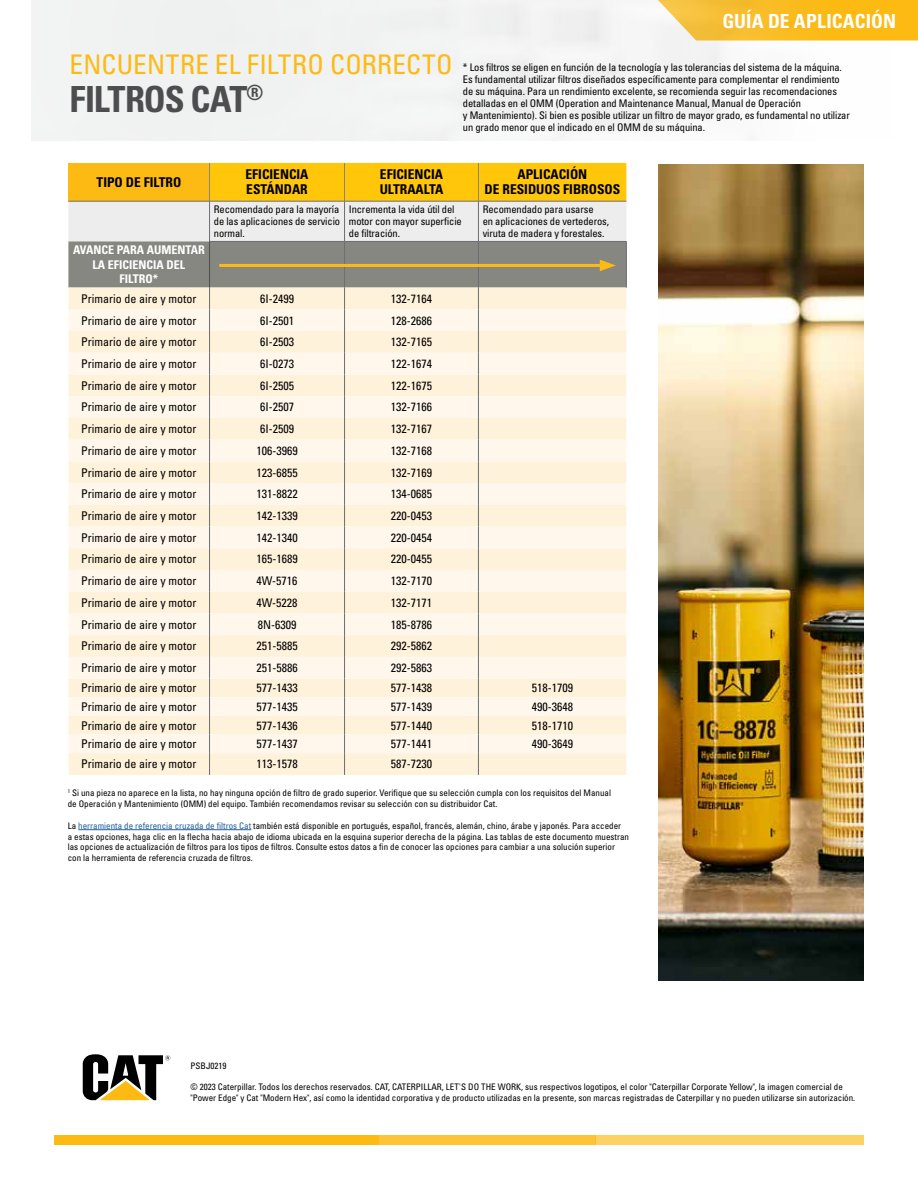
<style>
.page{position:relative;width:918px;height:1188px;background:#fff}
.page>*{position:absolute;margin:0;border:0;box-sizing:border-box;transform-origin:0 0}
.t1{font:700 condensed 36px "Univers LT Std";letter-spacing:-.03em;color:#4d4d4f}
.t2{font:condensed 27px "Univers LT Std";letter-spacing:.01em;color:#fdba12}
.New_Body{font:700 condensed 19.5px "Univers LT Std";letter-spacing:.005em;color:#fff}
.t3{font:700 condensed 13.5px/15px "Univers LT Std";color:#000}
.t4{font:condensed 12px "Univers LT Std";color:#000}
.t5{font:700 condensed 12px/14.4px "Univers LT Std";color:#fff;text-align:center}
.t6{font:condensed 10.5px/12px "Univers LT Std";letter-spacing:-.01em;color:#000}
.t7{font:condensed 9px/10.8px "Univers LT Std";color:#000}
.s1{color:#215e9e}
</style>
<div class="page">
<svg style="left:895px;top:0;width:23px;height:40px"></svg>
<img style="left:31px;top:0;width:864px;height:141px">
<img style="left:659px;top:165px;width:205px;height:816px">
<hr style="left:478px;top:241px;width:149px;height:1px;background:#6d6e71">
<hr style="left:626px;top:242px;width:1px;height:46px;background:#6d6e71">
<svg style="left:83px;top:1054px;width:87px;height:46px"></svg>
<div style="left:54px;top:1135px;width:325px;height:10px;background:#fdba12"></div>
<div style="left:379px;top:1135px;width:217px;height:10px;background:#fdc436"></div>
<div style="left:596px;top:1135px;width:268px;height:10px;background:#fdd265"></div>
<svg style="left:68px;top:163px;width:558px;height:612px;background:#f4e7cd"></svg>
<hr style="left:78px;top:829px;width:173px;height:1px;background:#215e9e">
<p class="t2" style="left:70px;top:47px;width:385px">ENCUENTRE EL FILTRO CORRECTO</p>
<p class="t1" style="left:70px;top:77px;width:196px">FILTROS CAT<sup>®</sup></p>
<p class="New_Body" style="left:722px;top:9px;width:175px">GUÍA DE APLICACIÓN</p>
<p class="t6" style="left:463px;top:61px;width:389px">* Los filtros se eligen en función de la tecnología y las tolerancias del sistema de la máquina.<br>Es fundamental utilizar filtros diseñados específicamente para complementar el rendimiento de su máquina. Para un rendimiento excelente, se recomienda seguir las recomendaciones detalladas en el OMM (Operation and Maintenance Manual, Manual de Operación<br>y Mantenimiento). Si bien es posible utilizar un filtro de mayor grado, es fundamental no utilizar un grado menor que el indicado en el OMM de su máquina.</p>
<p class="t3" style="left:97px;top:175px;width:86px">TIPO DE FILTRO</p>
<p class="t3" style="left:246px;top:167px;width:65px">EFICIENCIA<br>ESTÁNDAR</p>
<p class="t3" style="left:380px;top:167px;width:65px">EFICIENCIA<br>ULTRAALTA</p>
<p class="t3" style="left:485px;top:167px;width:137px;text-align:center">APLICACIÓN<br>DE RESIDUOS FIBROSOS</p>
<p class="t6" style="left:214px;top:203px;width:128px;text-align:justify">Recomendado para la mayoría de las aplicaciones de servicio normal.</p>
<p class="t6" style="left:349px;top:203px;width:114px">Incrementa la vida útil del motor con mayor superficie de filtración.</p>
<p class="t6" style="left:483px;top:203px;width:128px">Recomendado para usarse<br>en aplicaciones de vertederos, viruta de madera y forestales.</p>
<p class="t5" style="left:73px;top:243px;width:133px">AVANCE PARA AUMENTAR<br>LA EFICIENCIA DEL<br>FILTRO*</p>
<p class="t4" style="left:81px;top:291px;width:117px">Primario de aire y motor</p>
<p class="t4" style="left:260px;top:291px;width:35px">6I-2499</p>
<p class="t4" style="left:391px;top:291px;width:43px">132-7164</p>
<p class="t4" style="left:81px;top:313px;width:117px">Primario de aire y motor</p>
<p class="t4" style="left:260px;top:313px;width:35px">6I-2501</p>
<p class="t4" style="left:391px;top:313px;width:43px">128-2686</p>
<p class="t4" style="left:81px;top:334px;width:117px">Primario de aire y motor</p>
<p class="t4" style="left:260px;top:334px;width:35px">6I-2503</p>
<p class="t4" style="left:391px;top:334px;width:43px">132-7165</p>
<p class="t4" style="left:81px;top:356px;width:117px">Primario de aire y motor</p>
<p class="t4" style="left:260px;top:356px;width:35px">6I-0273</p>
<p class="t4" style="left:391px;top:356px;width:43px">122-1674</p>
<p class="t4" style="left:81px;top:378px;width:117px">Primario de aire y motor</p>
<p class="t4" style="left:260px;top:378px;width:35px">6I-2505</p>
<p class="t4" style="left:391px;top:378px;width:43px">122-1675</p>
<p class="t4" style="left:81px;top:400px;width:117px">Primario de aire y motor</p>
<p class="t4" style="left:260px;top:400px;width:35px">6I-2507</p>
<p class="t4" style="left:391px;top:400px;width:43px">132-7166</p>
<p class="t4" style="left:81px;top:421px;width:117px">Primario de aire y motor</p>
<p class="t4" style="left:260px;top:421px;width:35px">6I-2509</p>
<p class="t4" style="left:391px;top:421px;width:43px">132-7167</p>
<p class="t4" style="left:81px;top:443px;width:117px">Primario de aire y motor</p>
<p class="t4" style="left:256px;top:443px;width:43px">106-3969</p>
<p class="t4" style="left:391px;top:443px;width:43px">132-7168</p>
<p class="t4" style="left:81px;top:465px;width:117px">Primario de aire y motor</p>
<p class="t4" style="left:256px;top:465px;width:43px">123-6855</p>
<p class="t4" style="left:391px;top:465px;width:43px">132-7169</p>
<p class="t4" style="left:81px;top:486px;width:117px">Primario de aire y motor</p>
<p class="t4" style="left:256px;top:486px;width:43px">131-8822</p>
<p class="t4" style="left:391px;top:486px;width:43px">134-0685</p>
<p class="t4" style="left:81px;top:508px;width:117px">Primario de aire y motor</p>
<p class="t4" style="left:256px;top:508px;width:43px">142-1339</p>
<p class="t4" style="left:391px;top:508px;width:43px">220-0453</p>
<p class="t4" style="left:81px;top:530px;width:117px">Primario de aire y motor</p>
<p class="t4" style="left:256px;top:530px;width:43px">142-1340</p>
<p class="t4" style="left:391px;top:530px;width:43px">220-0454</p>
<p class="t4" style="left:81px;top:552px;width:117px">Primario de aire y motor</p>
<p class="t4" style="left:256px;top:552px;width:43px">165-1689</p>
<p class="t4" style="left:391px;top:552px;width:43px">220-0455</p>
<p class="t4" style="left:81px;top:573px;width:117px">Primario de aire y motor</p>
<p class="t4" style="left:257px;top:573px;width:43px">4W-5716</p>
<p class="t4" style="left:391px;top:573px;width:43px">132-7170</p>
<p class="t4" style="left:81px;top:595px;width:117px">Primario de aire y motor</p>
<p class="t4" style="left:257px;top:595px;width:43px">4W-5228</p>
<p class="t4" style="left:391px;top:595px;width:43px">132-7171</p>
<p class="t4" style="left:81px;top:617px;width:117px">Primario de aire y motor</p>
<p class="t4" style="left:258px;top:617px;width:40px">8N-6309</p>
<p class="t4" style="left:391px;top:617px;width:43px">185-8786</p>
<p class="t4" style="left:81px;top:639px;width:117px">Primario de aire y motor</p>
<p class="t4" style="left:256px;top:639px;width:43px">251-5885</p>
<p class="t4" style="left:391px;top:639px;width:43px">292-5862</p>
<p class="t4" style="left:81px;top:660px;width:117px">Primario de aire y motor</p>
<p class="t4" style="left:256px;top:660px;width:43px">251-5886</p>
<p class="t4" style="left:391px;top:660px;width:43px">292-5863</p>
<p class="t4" style="left:81px;top:680px;width:117px">Primario de aire y motor</p>
<p class="t4" style="left:256px;top:680px;width:43px">577-1433</p>
<p class="t4" style="left:391px;top:680px;width:43px">577-1438</p>
<p class="t4" style="left:532px;top:680px;width:43px">518-1709</p>
<p class="t4" style="left:81px;top:699px;width:117px">Primario de aire y motor</p>
<p class="t4" style="left:256px;top:699px;width:43px">577-1435</p>
<p class="t4" style="left:391px;top:699px;width:43px">577-1439</p>
<p class="t4" style="left:532px;top:699px;width:43px">490-3648</p>
<p class="t4" style="left:81px;top:718px;width:117px">Primario de aire y motor</p>
<p class="t4" style="left:256px;top:718px;width:43px">577-1436</p>
<p class="t4" style="left:391px;top:718px;width:43px">577-1440</p>
<p class="t4" style="left:532px;top:718px;width:43px">518-1710</p>
<p class="t4" style="left:81px;top:736px;width:117px">Primario de aire y motor</p>
<p class="t4" style="left:256px;top:736px;width:43px">577-1437</p>
<p class="t4" style="left:391px;top:736px;width:43px">577-1441</p>
<p class="t4" style="left:532px;top:736px;width:43px">490-3649</p>
<p class="t4" style="left:81px;top:757px;width:117px">Primario de aire y motor</p>
<p class="t4" style="left:256px;top:757px;width:43px">113-1578</p>
<p class="t4" style="left:391px;top:757px;width:43px">587-7230</p>
<p class="t7" style="left:68px;top:788px;width:545px"><sup>1</sup> Si una pieza no aparece en la lista, no hay ninguna opción de filtro de grado superior. Verifique que su selección cumpla con los requisitos del Manual de Operación y Mantenimiento (OMM) del equipo. También recomendamos revisar su selección con su distribuidor Cat.</p>
<p class="t7" style="left:68px;top:820px;width:563px">La <span class="s1">herramienta de referencia cruzada de filtros Cat</span> también está disponible en portugués, español, francés, alemán, chino, árabe y japonés. Para acceder<br>a estas opciones, haga clic en la flecha hacia abajo de idioma ubicada en la esquina superior derecha de la página. Las tablas de este documento muestran las opciones de actualización de filtros para los tipos de filtros. Consulte estos datos a fin de conocer las opciones para cambiar a una solución superior con la herramienta de referencia cruzada de filtros.</p>
<p class="t7" style="left:190px;top:1060px;width:37px">PSBJ0219</p>
<p class="t7" style="left:190px;top:1082px;width:666px">© 2023 Caterpillar. Todos los derechos reservados. CAT, CATERPILLAR, LET'S DO THE WORK, sus respectivos logotipos, el color "Caterpillar Corporate Yellow", la imagen comercial de "Power Edge" y Cat "Modern Hex", así como la identidad corporativa y de producto utilizadas en la presente, son marcas registradas de Caterpillar y no pueden utilizarse sin autorización.</p>
</div>
